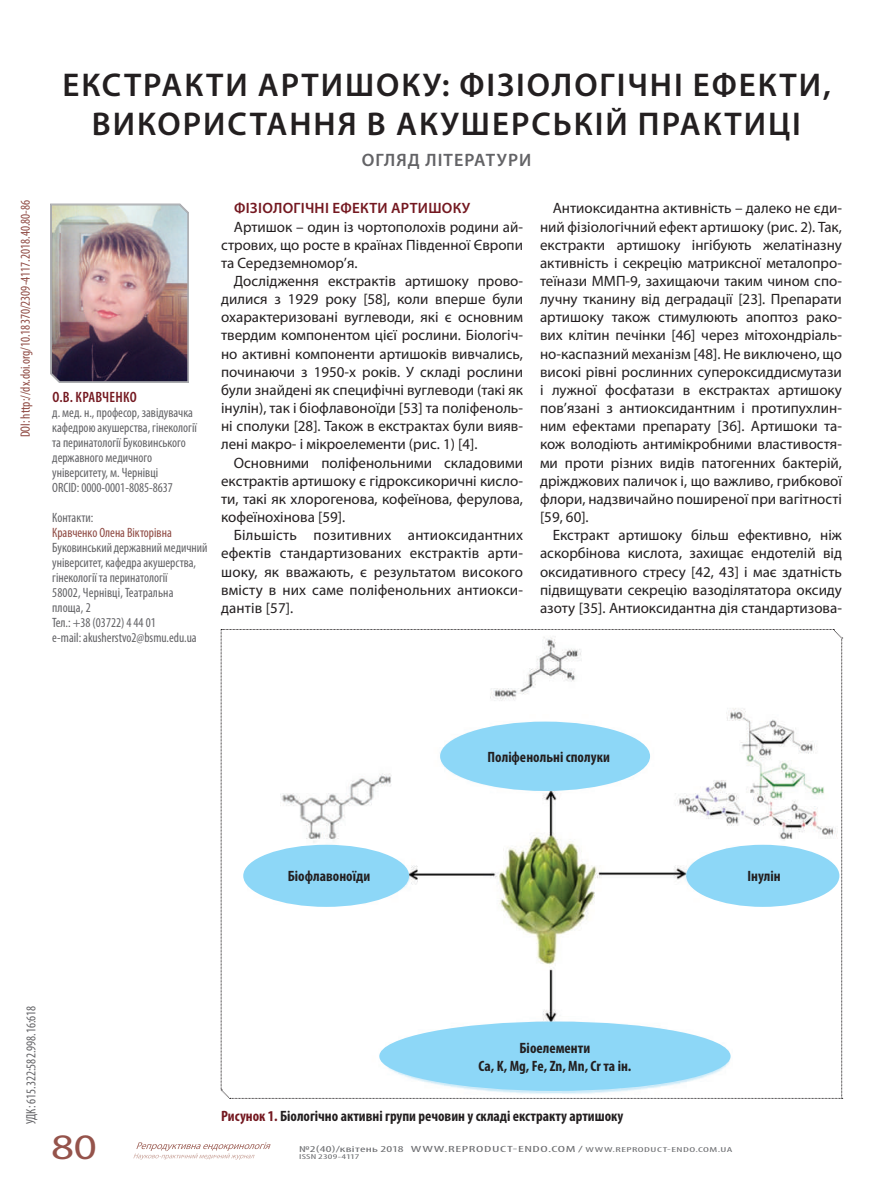
<style>
.page{position:relative;width:893px;height:1187px;background:#fff}
.page>*{position:absolute;margin:0;border:0;box-sizing:border-box;transform-origin:0 0}
.t1{font:35.85px "Myriad Pro";color:#95534b;scale:1.25 1}
.t2{font:600 33px/39.6px "Myriad Pro";letter-spacing:.06em;color:#231f20;text-align:center}
.t3{font:600 18px "Myriad Pro";letter-spacing:.06em;color:#636366}
.t4{font:15px/18.1px "Myriad Pro";color:#231f20;text-align:justify}
.t5{font:700 condensed 15px/18px "Myriad Pro";color:#231f20;text-align:center}
.t6{font:600 15px "Myriad Pro";letter-spacing:.02em;color:#741820}
.t7{font:600 condensed 15px "Myriad Pro";letter-spacing:.02em;color:#741820}
.t8{font:condensed 13.5px/15px "Myriad Pro";color:#636366}
.t9{font:condensed 13.5px "Myriad Pro";color:#8f4a43}
.t10{font:condensed 9px "Myriad Pro";letter-spacing:.035em;color:#6c6d70;scale:1.67 1}
.t11{font:condensed 7.2px "Myriad Pro";letter-spacing:.01em;color:#6c6d70;scale:1.67 1}
.s1{color:#741820}
.s2{font-size:7.2px}
</style>
<div class="page">
<svg style="left:133px;top:1142px;width:138px;height:17px"></svg>
<img style="left:50px;top:204px;width:139px;height:179px">
<svg style="left:221px;top:629px;width:622px;height:469px"></svg>
<div style="left:243px;top:844px;width:166px;height:62px;background:#8dd7f7;border-radius:50%"></div>
<div style="left:440px;top:721px;width:210px;height:69px;background:#8dd7f7;border-radius:50%"></div>
<div style="left:379px;top:1021px;width:351px;height:69px;background:#8dd7f7;border-radius:50%"></div>
<div style="left:686px;top:844px;width:153px;height:62px;background:#8dd7f7;border-radius:50%"></div>
<p class="t9" style="left:17px;top:437px;width:239px;rotate:-90deg">DOI: http://dx.doi.org/10.18370/2309-4117.2018.40.80-86</p>
<h2 class="t2" style="left:62px;top:64px;width:770px">ЕКСТРАКТИ АРТИШОКУ: ФІЗІОЛОГІЧНІ ЕФЕКТИ,<br>ВИКОРИСТАННЯ В АКУШЕРСЬКІЙ ПРАКТИЦІ</h2>
<p class="t3" style="left:362px;top:148px;width:171px">ОГЛЯД ЛІТЕРАТУРИ</p>
<p class="t7" style="left:52px;top:388px;width:86px">О.В. КРАВЧЕНКО</p>
<p class="t8" style="left:52px;top:405px;width:146px">д. мед. н., професор, завідувачка кафедрою акушерства, гінекології та перинатології Буковинського державного медичного університету, м. Чернівці<br>ORCID: 0000-0001-8085-8637</p>
<p class="t8" style="left:52px;top:510px;width:43px">Контакти:</p>
<p class="t9" style="left:52px;top:524px;width:121px">Кравченко Олена Вікторівна</p>
<p class="t8" style="left:52px;top:540px;width:157px">Буковинський державний медичний університет, кафедра акушерства, гінекології та перинатології<br>58002, Чернівці, Театральна площа, 2<br>Тел.: +38 (03722) 4 44 01<br>e-mail: akusherstvo2@bsmu.edu.ua</p>
<p class="t6" style="left:234px;top:199px;width:238px">ФІЗІОЛОГІЧНІ ЕФЕКТИ АРТИШОКУ</p>
<p class="t4" style="left:221px;top:217px;width:303px;text-indent:13px">Артишок – один із чортополохів родини ай&shy;стрових, що росте в країнах Південної Європи та Середземномор’я.</p>
<p class="t4" style="left:221px;top:271px;width:303px;text-indent:13px">Дослідження екстрактів артишоку прово&shy;дилися з 1929 року [58], коли вперше були охарактеризовані вуглеводи, які є основним твердим компонентом цієї рослини. Біологіч&shy;но активні компоненти артишоків вивчались, починаючи з 1950-х років. У складі рослини були знайдені як специфічні вуглеводи (такі як інулін), так і біофлавоноїди [53] та поліфеноль&shy;ні сполуки [28]. Також в екстрактах були вияв&shy;лені макро- і мікроелементи (рис. 1) [4].</p>
<p class="t4" style="left:221px;top:453px;width:303px;text-indent:13px">Основними поліфенольними складовими екстрактів артишоку є гідроксикоричні кисло&shy;ти, такі як хлорогенова, кофеїнова, ферулова, кофеїнохінова [59].</p>
<p class="t4" style="left:221px;top:526px;width:303px;text-indent:13px">Більшість позитивних антиоксидантних ефектів стандартизованих екстрактів арти&shy;шоку, як вважають, є результатом високого вмісту в них саме поліфенольних антиокси&shy;дантів [57].</p>
<p class="t4" style="left:540px;top:199px;width:303px;text-indent:13px">Антиоксидантна активність – далеко не єди&shy;ний фізіологічний ефект артишоку (рис. 2). Так, екстракти артишоку інгібують желатіназну активність і секрецію матриксної металопро&shy;теїнази ММП-9, захищаючи таким чином спо&shy;лучну тканину від деградації [23]. Препарати артишоку також стимулюють апоптоз рако&shy;вих клітин печінки [46] через мітохондріаль&shy;но-каспазний механізм [48]. Не виключено, що високі рівні рослинних супероксиддисмутази і лужної фосфатази в екстрактах артишоку пов’язані з антиоксидантним і протипухлин&shy;ним ефектами препарату [36]. Артишоки та&shy;кож володіють антимікробними властивостя&shy;ми проти різних видів патогенних бактерій, дріжджових паличок і, що важливо, грибкової флори, надзвичайно поширеної при вагітності [59, 60].</p>
<p class="t4" style="left:540px;top:526px;width:303px;text-indent:13px">Екстракт артишоку більш ефективно, ніж аскорбінова кислота, захищає ендотелій від оксидативного стресу [42, 43] і має здатність підвищувати секрецію вазоділятатора оксиду азоту [35]. Антиоксидантна дія стандартизова-</p>
<p class="t5" style="left:288px;top:867px;width:84px">Біофлавоноїди</p>
<p class="t5" style="left:487px;top:747px;width:124px">Поліфенольні сполуки</p>
<p class="t5" style="left:747px;top:867px;width:35px">Інулін</p>
<p class="t8" style="left:23px;top:1123px;width:120px;rotate:-90deg">УДК: 615.322:582.998.16:618</p>
<p class="t5" style="left:478px;top:1038px;width:154px">Біоелементи<br>Ca, K, Mg, Fe, Zn, Mn, Cr та ін.</p>
<p class="t5" style="left:221px;top:1106px;width:404px"><span class="s1">Рисунок 1.</span> Біологічно активні групи речовин у складі екстракту артишоку</p>
<h1 class="t1" style="left:51px;top:1124px;width:38px">80</h1>
<p class="t10" style="left:299px;top:1142px;width:261px">№2(40)/квітень 2018 WWW.REPRODUCT-ENDO.COM / <span class="s2">WWW.REPRODUCT-ENDO.COM.UA</span></p>
<p class="t11" style="left:299px;top:1152px;width:37px">ISSN 2309-4117</p>
</div>
